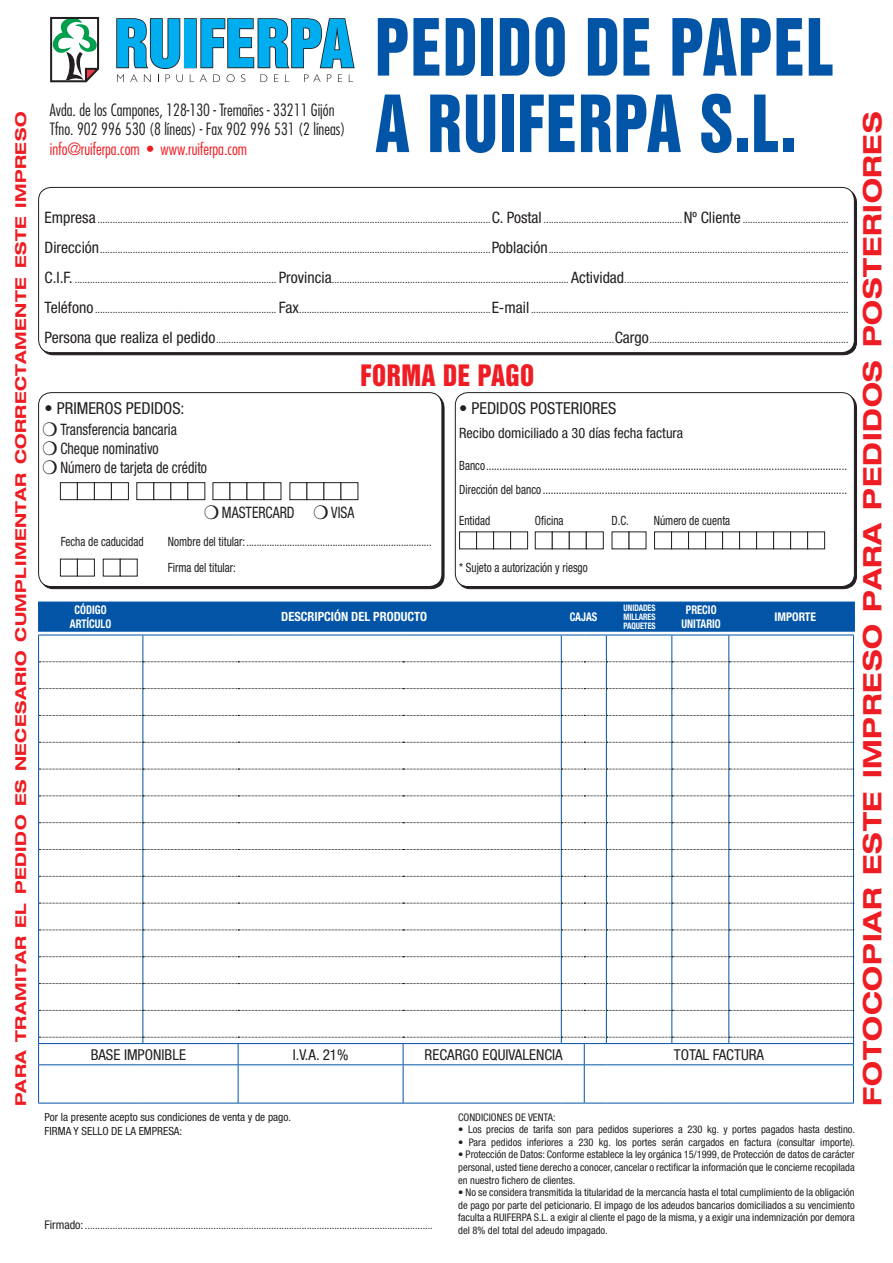
<style>
.page{position:relative;width:893px;height:1263px;background:#fff}
.page>*{position:absolute;margin:0;border:0;box-sizing:border-box;transform-origin:0 0}
.t1{font:72px/76.5px "Helvetica Inserat LT Std";letter-spacing:.02em;color:#0154a6;scale:.86 1}
.t2{font:27px "Helvetica Inserat LT Std";letter-spacing:.02em;color:#ee1d23;scale:.94 1}
.t3{font:700 expanded 25.5px "Helvetica Neue LT Std";letter-spacing:.03em;color:#ee1d23}
.t4{font:19.5px/19.2px "Zapf Dingbats";color:#231f20;text-align:justify;scale:.88 1}
.t5{font:300 condensed 16.5px/19.8px "Futura Std";color:#231f20}
.t6{font:condensed 16.5px "Helvetica Neue LT Std";color:#231f20}
.t7{font:300 condensed 16.5px "Futura Std";color:#ee1d23}
.t8{font:condensed 15.75px/19.2px "Helvetica Neue LT Std";color:#231f20;scale:.88 1}
.t9{font:700 expanded 15px "Helvetica Neue LT Std";letter-spacing:.03em;color:#ee1d23;scale:1.09 1}
.t10{font:condensed 15px "Helvetica Neue LT Std";color:#231f20}
.t11{font:condensed 14.25px "Helvetica Neue LT Std";color:#231f20}
.t12{font:condensed 12.75px/24px "Helvetica Neue LT Std";color:#231f20;scale:.88 1}
.t13{font:700 condensed 12.75px "Helvetica Neue LT Std";color:#fff}
.t14{font:condensed 12px "Helvetica Neue LT Std";color:#231f20;scale:.88 1}
.t15{font:700 condensed 12px/13.5px "Helvetica Neue LT Std";color:#fff;text-align:center;scale:.88 1}
.t16{font:700 condensed 12px "Helvetica Neue LT Std";color:#fff}
.t17{font:condensed 11.25px/13.5px "Helvetica Neue LT Std";color:#231f20}
.t18{font:condensed 10.5px/12.6px "Helvetica Neue LT Std";color:#231f20;text-align:justify}
.t19{font:700 condensed 9px/9px "Helvetica Neue LT Std";color:#fff;text-align:justify;scale:.88 1}
.s1{font-size:15.75px}
.s2{font-size:12.75px}
.s3{font-size:12px}
</style>
<div class="page">
<div style="left:38px;top:187px;width:817px;height:166px;border:1px solid #231f20;border-radius:13px"></div>
<div style="left:38px;top:602px;width:817px;height:29px;background:#0154a6"></div>
<div style="left:38px;top:392px;width:404px;height:195px;border:1px solid #231f20;border-radius:13px"></div>
<div style="left:455px;top:392px;width:400px;height:195px;border:1px solid #231f20;border-radius:13px"></div>
<svg style="left:60px;top:558px;width:35px;height:19px"></svg>
<svg style="left:103px;top:558px;width:35px;height:19px"></svg>
<svg style="left:611px;top:531px;width:36px;height:18px"></svg>
<svg style="left:60px;top:482px;width:69px;height:18px"></svg>
<svg style="left:459px;top:531px;width:69px;height:18px"></svg>
<svg style="left:535px;top:531px;width:69px;height:18px"></svg>
<svg style="left:654px;top:531px;width:171px;height:18px"></svg>
<svg style="left:39px;top:1065px;width:814px;height:38px"></svg>
<hr style="left:38px;top:1065px;width:1px;height:38px;background:#0154a6">
<hr style="left:238px;top:1065px;width:1px;height:38px;background:#0154a6">
<hr style="left:403px;top:1065px;width:1px;height:38px;background:#0154a6">
<hr style="left:584px;top:1065px;width:1px;height:38px;background:#0154a6">
<hr style="left:853px;top:1065px;width:1px;height:38px;background:#0154a6">
<hr style="left:38px;top:1103px;width:105px;height:1px;background:#0154a6">
<hr style="left:143px;top:1103px;width:95px;height:1px;background:#0154a6">
<hr style="left:238px;top:1103px;width:165px;height:1px;background:#0154a6">
<hr style="left:403px;top:1103px;width:158px;height:1px;background:#0154a6">
<svg style="left:561px;top:1103px;width:45px;height:1px"></svg>
<hr style="left:606px;top:1103px;width:66px;height:1px;background:#0154a6">
<hr style="left:672px;top:1103px;width:57px;height:1px;background:#0154a6">
<hr style="left:729px;top:1103px;width:125px;height:1px;background:#0154a6">
<svg style="left:38px;top:635px;width:816px;height:430px"></svg>
<svg style="left:50px;top:17px;width:49px;height:65px"></svg>
<div style="left:184px;top:18px;width:13px;height:50px;border:2px solid #231f20"></div>
<svg style="left:116px;top:18px;width:67px;height:64px"></svg>
<div style="left:185px;top:19px;width:11px;height:48px;background:#00aeef"></div>
<svg style="left:200px;top:18px;width:155px;height:64px"></svg>
<svg style="left:136px;top:482px;width:146px;height:19px"></svg>
<svg style="left:289px;top:482px;width:70px;height:19px"></svg>
<h1 class="t1" style="left:375px;top:11px;width:535px">PEDIDO DE PAPEL<br>A RUIFERPA S.L.</h1>
<h3 class="t5" style="left:50px;top:100px;width:297px">Avda. de los Campones, 128-130 - Tremañes - 33211 Gijón<br>Tfno. 902 996 530 (8 líneas) - Fax 902 996 531 (2 líneas)</h3>
<h3 class="t7" style="left:50px;top:139px;width:199px">info@ruiferpa.com • www.ruiferpa.com</h3>
<h3 class="t9" style="left:12px;top:1106px;width:913px;rotate:-90deg">PARA TRAMITAR EL PEDIDO ES NECESARIO CUMPLIMENTAR CORRECTAMENTE ESTE IMPRESO</h3>
<h3 class="t3" style="left:856px;top:1106px;width:995px;rotate:-90deg">FOTOCOPIAR ESTE IMPRESO PARA PEDIDOS POSTERIORES</h3>
<p class="t18" style="left:45px;top:213px;width:805px"><span class="s1">Empresa</span> ............................................................................................................................................................<span class="s1">C. Postal</span> .......................................................<span class="s1">Nº Cliente</span> ..........................................</p>
<p class="t18" style="left:45px;top:243px;width:805px"><span class="s1">Dirección</span>...........................................................................................................................................................<span class="s1">Población</span>.......................................................................................................................</p>
<p class="t18" style="left:45px;top:273px;width:805px"><span class="s1">C.I.F.</span> ................................................................................ <span class="s1">Provincia</span>.............................................................................................. <span class="s1">Actividad</span>.........................................................................................</p>
<p class="t18" style="left:45px;top:303px;width:805px"><span class="s1">Teléfono</span> ........................................................................ <span class="s1">Fax</span>............................................................................<span class="s1">E-mail</span> ..............................................................................................................................</p>
<p class="t18" style="left:45px;top:333px;width:805px"><span class="s1">Persona que realiza el pedido</span>..............................................................................................................................................................<span class="s1">Cargo</span>...............................................................................</p>
<h2 class="t2" style="left:360px;top:359px;width:186px">FORMA DE PAGO</h2>
<h3 class="t6" style="left:45px;top:399px;width:141px">• PRIMEROS PEDIDOS:</h3>
<h3 class="t6" style="left:459px;top:399px;width:159px">• PEDIDOS POSTERIORES</h3>
<h3 class="t8" style="left:60px;top:420px;width:134px">Transferencia bancaria</h3>
<h3 class="t11" style="left:459px;top:424px;width:225px">Recibo domiciliado a 30 días fecha factura</h3>
<h3 class="t8" style="left:60px;top:439px;width:168px">Cheque nominativo<br>Número de tarjeta de crédito</h3>
<h3 class="t8" style="left:222px;top:503px;width:84px">MASTERCARD</h3>
<p class="t12" style="left:61px;top:529px;width:96px">Fecha de caducidad</p>
<p class="t14" style="left:168px;top:535px;width:301px"><span class="s2">Nombre del titular:</span>.........................................................................</p>
<h3 class="t4" style="left:43px;top:419px;width:19px">❍ ❍ ❍</h3>
<p class="t12" style="left:459px;top:453px;width:442px">Banco......................................................................................................................................<br>Dirección del banco .................................................................................................................</p>
<h3 class="t8" style="left:331px;top:503px;width:28px">VISA</h3>
<p class="t12" style="left:459px;top:508px;width:37px">Entidad</p>
<p class="t12" style="left:535px;top:508px;width:34px">Oficina</p>
<p class="t12" style="left:611px;top:508px;width:21px">D.C.</p>
<p class="t12" style="left:654px;top:508px;width:88px">Número de cuenta</p>
<p class="t12" style="left:459px;top:555px;width:148px">* Sujeto a autorización y riesgo</p>
<p class="t12" style="left:168px;top:555px;width:79px">Firma del titular:</p>
<p class="t15" style="left:70px;top:603px;width:49px">CÓDIGO<br>ARTÍCULO</p>
<p class="t15" style="left:681px;top:603px;width:46px">PRECIO<br>UNITARIO</p>
<p class="t19" style="left:623px;top:603px;width:38px">UNIDADES MILLARES PAQUETES</p>
<p class="t13" style="left:281px;top:609px;width:147px">DESCRIPCIÓN DEL PRODUCTO</p>
<p class="t15" style="left:570px;top:610px;width:33px">CAJAS</p>
<p class="t16" style="left:774px;top:609px;width:43px">IMPORTE</p>
<h3 class="t10" style="left:91px;top:1045px;width:97px">BASE IMPONIBLE</h3>
<h3 class="t10" style="left:293px;top:1045px;width:57px">I.V.A. 21%</h3>
<h3 class="t10" style="left:425px;top:1045px;width:140px">RECARGO EQUIVALENCIA</h3>
<h3 class="t10" style="left:674px;top:1045px;width:92px">TOTAL FACTURA</h3>
<p class="t17" style="left:45px;top:1110px;width:248px">Por la presente acepto sus condiciones de venta y de pago.<br>FIRMA Y SELLO DE LA EMPRESA:</p>
<p class="t18" style="left:458px;top:1110px;width:99px">CONDICIONES DE VENTA:</p>
<p class="t18" style="left:458px;top:1123px;width:398px">• Los precios de tarifa son para pedidos superiores a 230 kg. y portes pagados hasta destino.</p>
<p class="t18" style="left:458px;top:1136px;width:398px">• Para pedidos inferiores a 230 kg. los portes serán cargados en factura (consultar importe).</p>
<p class="t18" style="left:458px;top:1148px;width:398px">• Protección de Datos: Conforme establece la ley orgánica 15/1999, de Protección de datos de carácter personal, usted tiene derecho a conocer, cancelar o rectificar la información que le concierne recopilada en nuestro fichero de clientes.</p>
<p class="t18" style="left:458px;top:1186px;width:398px">• No se considera transmitida la titularidad de la mercancía hasta el total cumplimiento de la obligación de pago por parte del peticionario. El impago de los adeudos bancarios domiciliados a su vencimiento faculta a RUIFERPA S.L. a exigir al cliente el pago de la misma, y a exigir una indemnización por demora del 8% del total del adeudo impagado.</p>
<p class="t18" style="left:45px;top:1219px;width:390px"><span class="s3">Firmado:</span> ..........................................................................................................................................</p>
</div>
